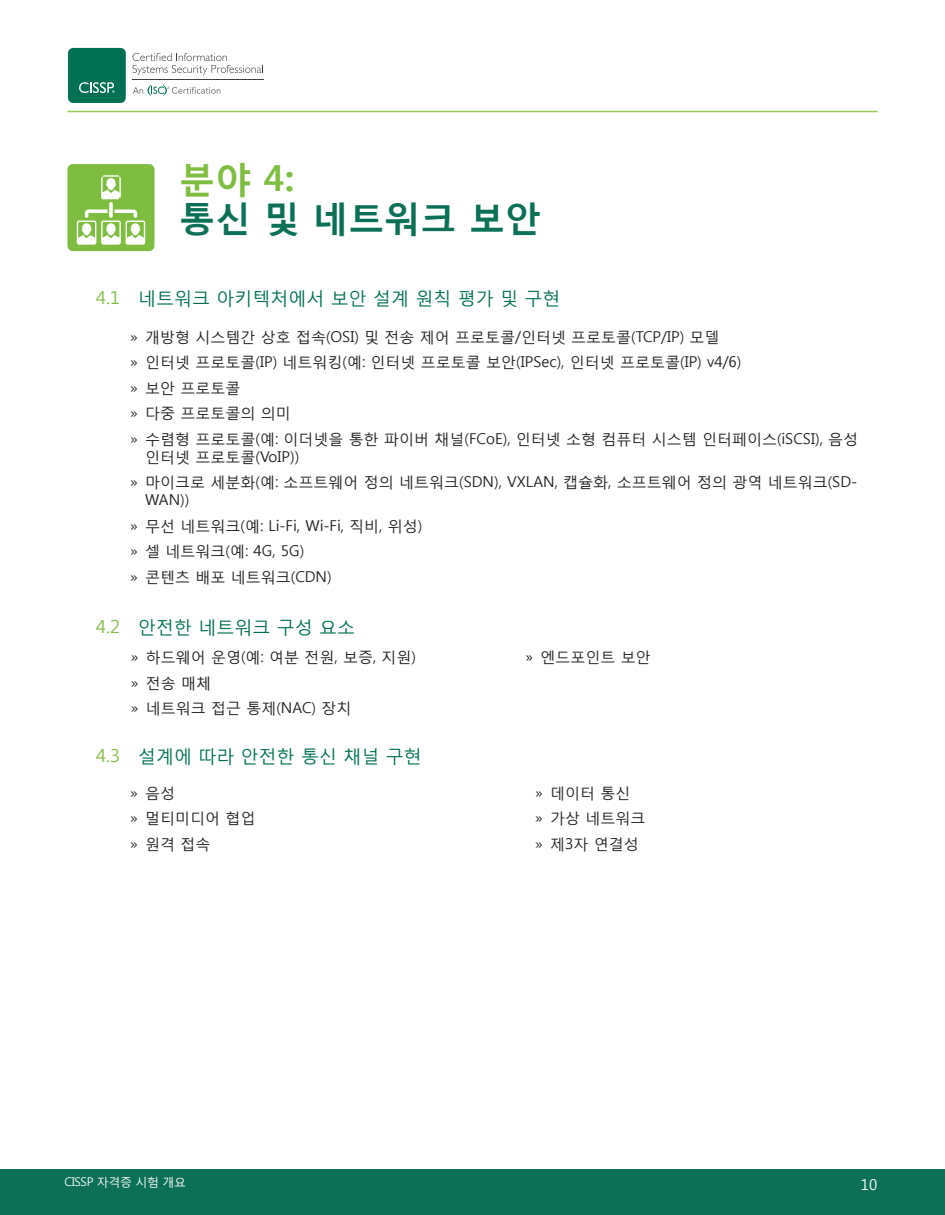
<style>
.page{position:relative;width:945px;height:1215px;background:#fff}
.page>*{position:absolute;margin:0;border:0;box-sizing:border-box;transform-origin:0 0}
.Green_Headlines_Big{font:700 36px "Malgun Gothic";color:#0b7055}
.Green_Headlines_Big-2{font:700 36px "Malgun Gothic";color:#7fbd41}
.t1{font:18px "Malgun Gothic";color:#007053}
.t2{font:15px/18px "Malgun Gothic";color:#231f20}
.t3{font:15px "Malgun Gothic";color:#fff}
.t4{font:12px "Malgun Gothic";letter-spacing:-.035em;color:#fff}
.s1{color:#7fbd41}
</style>
<div class="page">
<hr style="left:67px;top:111px;width:810px;height:1px;background:#94c94a">
<div style="left:0;top:1170px;width:945px;height:45px;background:#0b7055"></div>
<div style="left:68px;top:48px;width:58px;height:55px;background:#007053;border-radius:5px"></div>
<svg style="left:133px;top:53px;width:130px;height:22px"></svg>
<hr style="left:133px;top:80px;width:131px;height:1px;background:#3e3e3f">
<svg style="left:133px;top:85px;width:87px;height:11px"></svg>
<svg style="left:79px;top:82px;width:36px;height:11px"></svg>
<div style="left:68px;top:164px;width:87px;height:87px;background:#7fbd41;border-radius:5px"></div>
<svg style="left:101px;top:175px;width:20px;height:24px"></svg>
<svg style="left:109px;top:202px;width:4px;height:16px"></svg>
<svg style="left:77px;top:209px;width:68px;height:36px"></svg>
<p class="Green_Headlines_Big-2" style="left:179px;top:157px;width:116px">분야 4:</p>
<p class="Green_Headlines_Big" style="left:179px;top:196px;width:364px">통신 및 네트워크 보안</p>
<p class="t1" style="left:96px;top:288px;width:466px"><span class="s1">4.1</span> 네트워크 아키텍처에서 보안 설계 원칙 평가 및 구현</p>
<p class="t2" style="left:130px;top:328px;width:591px">» 개방형 시스템간 상호 접속(OSI) 및 전송 제어 프로토콜/인터넷 프로토콜(TCP/IP) 모델</p>
<p class="t2" style="left:130px;top:353px;width:613px">» 인터넷 프로토콜(IP) 네트워킹(예: 인터넷 프로토콜 보안(IPSec), 인터넷 프로토콜(IP) v4/6)</p>
<p class="t2" style="left:130px;top:379px;width:112px">» 보안 프로토콜</p>
<p class="t2" style="left:130px;top:404px;width:162px">» 다중 프로토콜의 의미</p>
<p class="t2" style="left:145px;top:430px;width:715px;text-indent:-15px">» 수렴형 프로토콜(예: 이더넷을 통한 파이버 채널(FCoE), 인터넷 소형 컴퓨터 시스템 인터페이스(iSCSI), 음성 인터넷 프로토콜(VoIP))</p>
<p class="t2" style="left:145px;top:473px;width:714px;text-indent:-15px">» 마이크로 세분화(예: 소프트웨어 정의 네트워크(SDN), VXLAN, 캡슐화, 소프트웨어 정의 광역 네트워크(SD-<br>WAN))</p>
<p class="t2" style="left:130px;top:517px;width:294px">» 무선 네트워크(예: Li-Fi, Wi-Fi, 직비, 위성)</p>
<p class="t2" style="left:130px;top:542px;width:176px">» 셀 네트워크(예: 4G, 5G)</p>
<p class="t2" style="left:130px;top:568px;width:203px">» 콘텐츠 배포 네트워크(CDN)</p>
<p class="t1" style="left:96px;top:616px;width:261px"><span class="s1">4.2</span> 안전한 네트워크 구성 요소</p>
<p class="t2" style="left:131px;top:648px;width:287px">» 하드웨어 운영(예: 여분 전원, 보증, 지원)</p>
<p class="t2" style="left:131px;top:673px;width:82px">» 전송 매체</p>
<p class="t2" style="left:131px;top:699px;width:222px">» 네트워크 접근 통제(NAC) 장치</p>
<p class="t1" style="left:96px;top:745px;width:327px"><span class="s1">4.3</span> 설계에 따라 안전한 통신 채널 구현</p>
<p class="t2" style="left:130px;top:784px;width:46px">» 음성</p>
<p class="t2" style="left:130px;top:809px;width:127px">» 멀티미디어 협업</p>
<p class="t2" style="left:130px;top:835px;width:82px">» 원격 접속</p>
<p class="t2" style="left:526px;top:648px;width:127px">» 엔드포인트 보안</p>
<p class="t2" style="left:535px;top:784px;width:97px">» 데이터 통신</p>
<p class="t2" style="left:535px;top:809px;width:112px">» 가상 네트워크</p>
<p class="t2" style="left:535px;top:835px;width:105px">» 제3자 연결성</p>
<p class="t4" style="left:64px;top:1175px;width:123px">CISSP 자격증 시험 개요</p>
<p class="t3" style="left:861px;top:1176px;width:18px">10</p>
</div>
